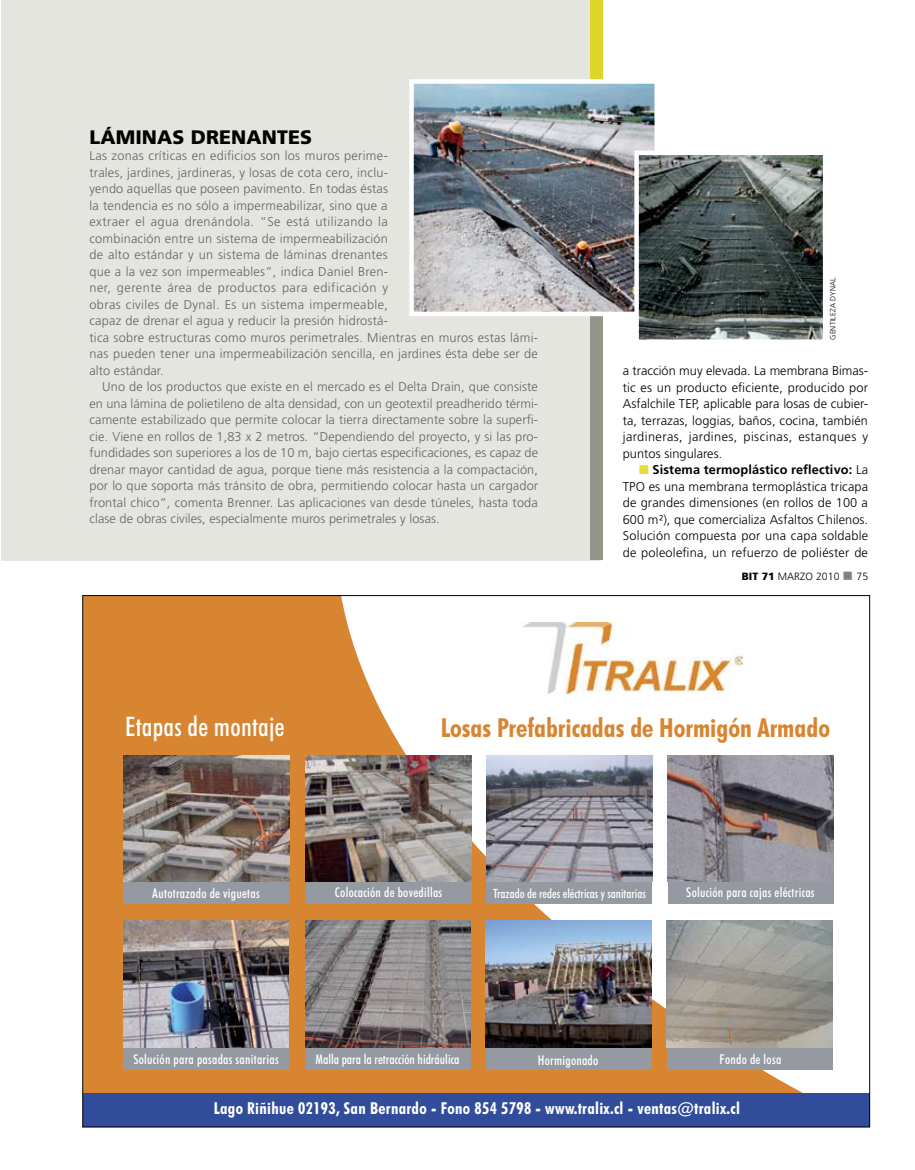
<style>
.page{position:relative;width:915px;height:1170px;background:#fff}
.page>*{position:absolute;margin:0;border:0;box-sizing:border-box;transform-origin:0 0}
.t1{font:500 condensed 27px "Futura BT";letter-spacing:.01em;color:#fff}
.t2{font:700 condensed 26.25px "Futura BT";color:#d88531}
.t3{font:900 19.5px "Frutiger";letter-spacing:.005em;color:#000}
.t4{font:700 condensed 16.5px "Futura BT";letter-spacing:.02em;color:#fff}
.t5{font:500 condensed 13.5px "Futura BT";letter-spacing:.02em;color:#fff}
.t6{font:500 condensed 13.5px "Futura BT";color:#fff}
.t7{font:300 12.75px/16.5px "Frutiger";letter-spacing:.015em;color:#636466}
.t8{font:300 12.75px/16.5px "Frutiger";letter-spacing:.02em;color:#000;text-align:justify}
.t9{font:500 condensed 12.75px "Futura BT";color:#fff}
.t10{font:300 10.5px "Frutiger";letter-spacing:.005em;color:#000}
.t11{font:300 7.5px "Frutiger";letter-spacing:.03em;color:#000}
.s1{color:#ebda38}
.s2{font-weight:700}
.s3{font-weight:900}
.s4{color:#808284}
</style>
<div class="page">
<div style="left:1px;top:0;width:599px;height:560px;background:#e5e5df"></div>
<div style="left:590px;top:0;width:12px;height:560px;background:#949488"></div>
<div style="left:590px;top:0;width:12px;height:184px;background:#ded529"></div>
<img style="left:414px;top:84px;width:239px;height:227px">
<div style="left:409px;top:79px;width:249px;height:237px;border:4px solid #fff"></div>
<img style="left:639px;top:155px;width:183px;height:184px">
<div style="left:634px;top:150px;width:193px;height:194px;border:4px solid #fff"></div>
<svg style="left:84px;top:597px;width:750px;height:496px;fill:#d88531"></svg>
<img style="left:124px;top:755px;width:165px;height:126px">
<img style="left:306px;top:755px;width:165px;height:126px">
<img style="left:486px;top:755px;width:166px;height:126px">
<img style="left:667px;top:755px;width:166px;height:126px">
<img style="left:123px;top:920px;width:166px;height:127px">
<img style="left:305px;top:920px;width:165px;height:127px">
<img style="left:485px;top:920px;width:166px;height:127px">
<img style="left:666px;top:920px;width:166px;height:127px">
<div style="left:82px;top:1093px;width:787px;height:33px;background:#314c9b"></div>
<div style="left:123px;top:881px;width:166px;height:22px;background:#9599a2"></div>
<div style="left:306px;top:881px;width:165px;height:22px;background:#9599a2"></div>
<div style="left:486px;top:881px;width:165px;height:22px;background:#9599a2"></div>
<div style="left:667px;top:881px;width:166px;height:22px;background:#9599a2"></div>
<div style="left:667px;top:1048px;width:165px;height:21px;background:#9599a2"></div>
<div style="left:486px;top:1048px;width:165px;height:21px;background:#9599a2"></div>
<div style="left:305px;top:1048px;width:165px;height:21px;background:#9599a2"></div>
<div style="left:123px;top:1047px;width:166px;height:22px;background:#9599a2"></div>
<h3 class="t3" style="left:89px;top:125px;width:224px">LÁMINAS DRENANTES</h3>
<p class="t7" style="left:89px;top:147px;width:450px">Las zonas críticas en edificios son los muros perime-<br>trales, jardines, jardineras, y losas de cota cero, inclu-<br>yendo aquellas que poseen pavimento. En todas éstas<br>la tendencia es no sólo a impermeabilizar, sino que a<br>extraer el agua drenándola. “Se está utilizando la<br>combinación entre un sistema de impermeabilización<br>de alto estándar y un sistema de láminas drenantes<br>que a la vez son impermeables”, indica Daniel Bren-<br>ner, gerente área de productos para edificación y<br>obras civiles de Dynal. Es un sistema impermeable,<br>capaz de drenar el agua y reducir la presión hidrostá-<br>tica sobre estructuras como muros perimetrales. M ientras en muros estas lámi&shy;nas pueden tener una impermeabilización sencilla, en jardines ésta debe ser de alto estándar.</p>
<p class="t7" style="left:89px;top:378px;width:450px;text-align:justify;text-indent:13px">U no de los productos que existe en el mercado es el Delta Drain, que consiste en una lámina de polietileno de alta densidad, con un geotextil preadherido térmi&shy;camente estabilizado que permite colocar la tierra directamente sobre la superfi&shy;cie. Viene en rollos de 1,83 x 2 metros. “Dependiendo del proyecto, y si las pro&shy;fundidades son superiores a los de 10 m, bajo ciertas especificaciones, es capaz de drenar mayor cantidad de agua, porque tiene más resistencia a la compactación, por lo que soporta más tránsito de obra, permitiendo colocar hasta un cargador frontal chico”, comenta Brenner. Las aplicaciones van desde túneles, hasta toda clase de obras civiles, especialmente muros perimetrales y losas.</p>
<p class="t11" style="left:828px;top:340px;width:62px;rotate:-90deg">gentileza dynal</p>
<p class="t8" style="left:622px;top:362px;width:247px">a tracción muy elevada. La membrana Bimas&shy;tic es un producto eficiente, producido por Asfalchile TEP, aplicable para losas de cubier&shy;ta, terrazas, loggias, baños, cocina, también jardineras, jardines, piscinas, estanques y puntos singulares.</p>
<p class="t8" style="left:622px;top:461px;width:247px;text-indent:16px"><span class="s1">■</span> <span class="s2">Sistema termoplástico reflectivo:</span> La TPO es una membrana termoplástica tricapa de grandes dimensiones (en rollos de 100 a 600 m²), que comercializa Asfaltos Chilenos.<br>Solución compuesta por una capa soldable de poleolefina, un refuerzo de poliéster de</p>
<p class="t10" style="left:741px;top:570px;width:128px"><span class="s3">BIT 71</span> marzo 2010 <span class="s4">■</span> 75</p>
<h1 class="t1" style="left:125px;top:709px;width:161px">Etapas de montaje</h1>
<h2 class="t2" style="left:440px;top:711px;width:390px">Losas Prefabricadas de Hormigón Armado</h2>
<p class="t5" style="left:152px;top:884px;width:109px">Autotrazado de viguetas</p>
<p class="t5" style="left:335px;top:884px;width:109px">Colocación de bovedillas</p>
<p class="t9" style="left:493px;top:885px;width:154px">Trazado de redes eléctricas y sanitarias</p>
<p class="t5" style="left:686px;top:884px;width:130px">Solución para cajas eléctricas</p>
<p class="t5" style="left:133px;top:1051px;width:147px">Solución para pasadas sanitarias</p>
<p class="t6" style="left:315px;top:1051px;width:145px">Malla para la retracción hidráulica</p>
<p class="t5" style="left:537px;top:1051px;width:62px">Hormigonado</p>
<p class="t5" style="left:719px;top:1051px;width:63px">Fondo de losa</p>
<p class="t4" style="left:214px;top:1098px;width:527px">Lago Riñihue 02193, San Bernardo - Fono 854 5798 - www.tralix.cl - ventas@tralix.cl</p>
</div>
